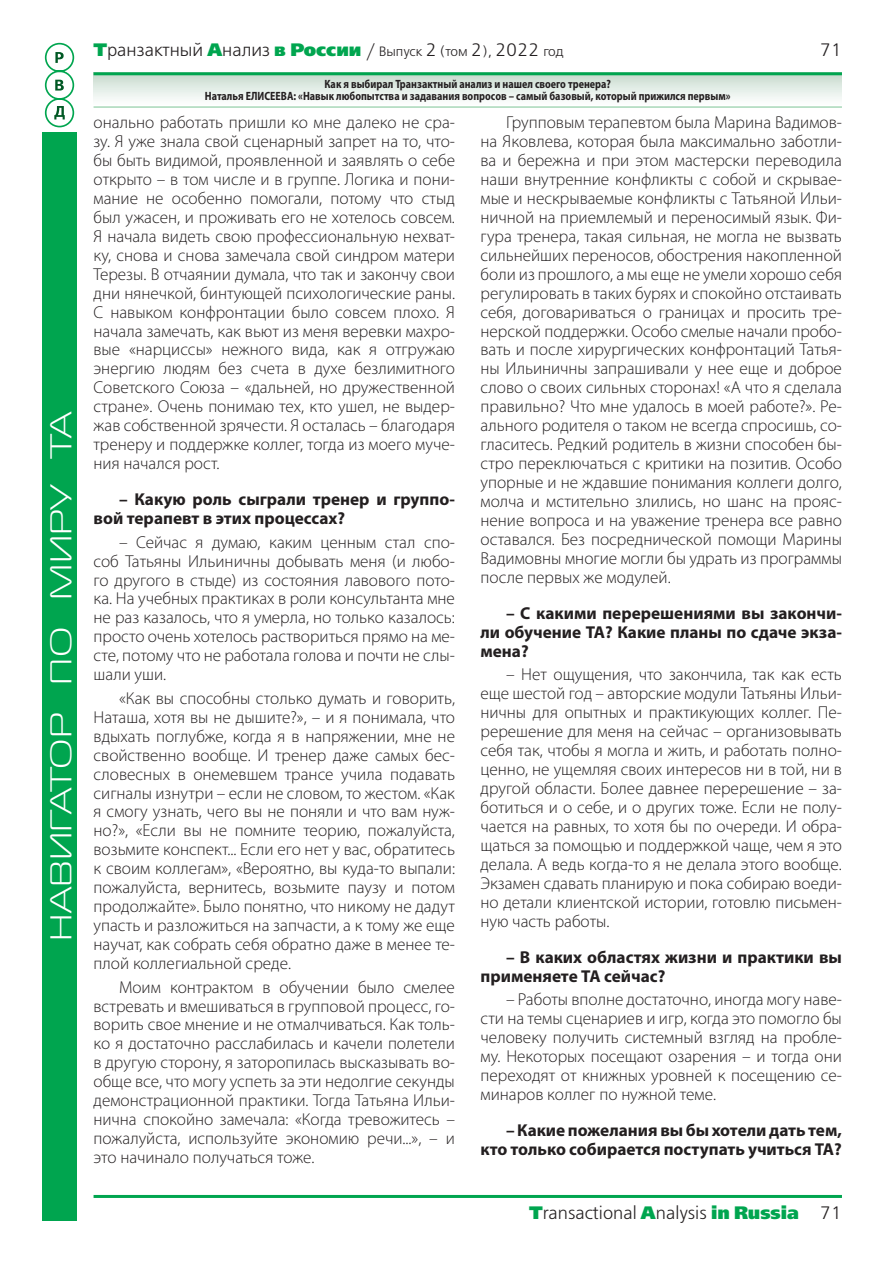
<style>
.page{position:relative;width:893px;height:1263px;background:#fff}
.page>*{position:absolute;margin:0;border:0;box-sizing:border-box;transform-origin:0 0}
.t1{font:30px "Magistral C";color:#fff;scale:1.3 1}
.t2{font:18px "Free Set Light C";color:#231f20}
.t3{font:300 17.25px/18.9px "Myriad Pro";color:#231f20;text-align:justify}
.Normal_Вопрос{font:700 17.25px/18.9px "Myriad Pro";color:#231f20}
.Colontitul{font:700 semi-condensed 12px/12px "Myriad Pro";color:#231f20;text-align:center;scale:.9 1}
.s1{font-family:"Free Set Extra Bold C";color:#00a54f}
.s2{font-size:13.5px}
</style>
<div class="page">
<svg style="left:94px;top:75px;width:748px;height:24px"></svg>
<hr style="left:94px;top:106px;width:748px;height:2px;background:#a7d7b8">
<svg style="left:44px;top:43px;width:31px;height:85px"></svg>
<hr style="left:94px;top:72px;width:748px;height:3px;background:#00a54f">
<div style="left:43px;top:132px;width:34px;height:1088px;background:#00a54f"></div>
<hr style="left:94px;top:1195px;width:748px;height:3px;background:#00a54f">
<h1 class="t1" style="left:45px;top:940px;width:409px;rotate:-90deg">НАВИГАТОР ПО МИРУ ТА</h1>
<p class="t2" style="left:94px;top:41px;width:472px"><span class="s1">Т</span>ранзактный <span class="s1">А</span>нализ <span class="s1">в России</span> / <span class="s2">Выпуск</span> 2 <span class="s2">(том</span> 2<span class="s2">),</span> 2022 <span class="s2">год</span></p>
<p class="t2" style="left:820px;top:41px;width:24px">71</p>
<p class="Colontitul" style="left:205px;top:78px;width:586px">Как я выбирал Транзактный анализ и нашел своего тренера?<br>Наталья ЕЛИСЕЕВА: «Навык любопытства и задавания вопросов – самый базовый, который прижился первым»</p>
<p class="t3" style="left:94px;top:112px;width:363px">онально работать пришли ко мне далеко не сра&shy;зу. Я уже знала свой сценарный запрет на то, что&shy;бы быть видимой, проявленной и заявлять о себе открыто – в том числе и в группе. Логика и пони&shy;мание не особенно помогали, потому что стыд был ужасен, и проживать его не хотелось совсем.<br>Я начала видеть свою профессиональную нехват&shy;ку, снова и снова замечала свой синдром матери Терезы. В отчаянии думала, что так и закончу свои дни нянечкой, бинтующей психологические раны.<br>С навыком конфронтации было совсем плохо. Я начала замечать, как вьют из меня веревки махро&shy;вые «нарциссы» нежного вида, как я отгружаю энергию людям без счета в духе безлимитного Советского Союза – «дальней, но дружественной стране». Очень понимаю тех, кто ушел, не выдер&shy;жав собственной зрячести. Я осталась – благодаря тренеру и поддержке коллег, тогда из моего муче&shy;ния начался рост.</p>
<p class="Normal_Вопрос" style="left:94px;top:489px;width:363px;text-indent:26px">– Какую роль сыграли тренер и группо&shy;вой терапевт в этих процессах?</p>
<p class="t3" style="left:94px;top:532px;width:363px;text-indent:26px">– Сейчас я думаю, каким ценным стал спо&shy;соб Татьяны Ильиничны добывать меня (и любо&shy;го другого в стыде) из состояния лавового пото&shy;ка. На учебных практиках в роли консультанта мне не раз казалось, что я умерла, но только казалось: просто очень хотелось раствориться прямо на ме&shy;сте, потому что не работала голова и почти не слы&shy;шали уши.</p>
<p class="t3" style="left:94px;top:688px;width:363px;text-indent:26px">«Как вы способны столько думать и говорить, Наташа, хотя вы не дышите?», – и я понимала, что вдыхать поглубже, когда я в напряжении, мне не свойственно вообще. И тренер даже самых бес&shy;словесных в онемевшем трансе учила подавать сигналы изнутри – если не словом, то жестом. «Как я смогу узнать, чего вы не поняли и что вам нуж&shy;но?», «Если вы не помните теорию, пожалуйста, возьмите конспект... Если его нет у вас, обратитесь к своим коллегам», «Вероятно, вы куда-то выпали: пожалуйста, вернитесь, возьмите паузу и потом продолжайте». Было понятно, что никому не дадут упасть и разложиться на запчасти, а к тому же еще научат, как собрать себя обратно даже в менее те&shy;плой коллегиальной среде.</p>
<p class="t3" style="left:94px;top:977px;width:363px;text-indent:26px">Моим контрактом в обучении было смелее встревать и вмешиваться в групповой процесс, го&shy;ворить свое мнение и не отмалчиваться. Как толь&shy;ко я достаточно расслабилась и качели полетели в другую сторону, я заторопилась высказывать во&shy;обще все, что могу успеть за эти недолгие секунды демонстрационной практики. Тогда Татьяна Ильи&shy;нична спокойно замечала: «Когда тревожитесь – пожалуйста, используйте экономию речи...», – и это начинало получаться тоже.</p>
<p class="t3" style="left:480px;top:112px;width:363px;text-indent:26px">Групповым терапевтом была Марина Вадимов&shy;на Яковлева, которая была максимально заботли&shy;ва и бережна и при этом мастерски переводила наши внутренние конфликты с собой и скрывае&shy;мые и нескрываемые конфликты с Татьяной Ильи&shy;ничной на приемлемый и переносимый язык. Фи&shy;гура тренера, такая сильная, не могла не вызвать сильнейших переносов, обострения накопленной боли из прошлого, а мы еще не умели хорошо себя регулировать в таких бурях и спокойно отстаивать себя, договариваться о границах и просить тре&shy;нерской поддержки. Особо смелые начали пробо&shy;вать и после хирургических конфронтаций Татья&shy;ны Ильиничны запрашивали у нее еще и доброе слово о своих сильных сторонах! «А что я сделала правильно? Что мне удалось в моей работе?». Ре&shy;ального родителя о таком не всегда спросишь, со&shy;гласитесь. Редкий родитель в жизни способен бы&shy;стро переключаться с критики на позитив. Особо упорные и не ждавшие понимания коллеги долго, молча и мстительно злились, но шанс на прояс&shy;нение вопроса и на уважение тренера все равно оставался. Без посреднической помощи Марины Вадимовны многие могли бы удрать из программы после первых же модулей.</p>
<p class="Normal_Вопрос" style="left:480px;top:603px;width:363px;text-align:justify;text-indent:26px">– С какими перерешениями вы закончи&shy;ли обучение ТА? Какие планы по сдаче экза&shy;мена?</p>
<p class="t3" style="left:480px;top:665px;width:363px;text-indent:26px">– Нет ощущения, что закончила, так как есть еще шестой год – авторские модули Татьяны Ильи&shy;ничны для опытных и практикующих коллег. Пе&shy;ререшение для меня на сейчас – организовывать себя так, чтобы я могла и жить, и работать полно&shy;ценно, не ущемляя своих интересов ни в той, ни в другой области. Более давнее перерешение – за&shy;ботиться и о себе, и о других тоже. Если не полу&shy;чается на равных, то хотя бы по очереди. И обра&shy;щаться за помощью и поддержкой чаще, чем я это делала. А ведь когда-то я не делала этого вообще.<br>Экзамен сдавать планирую и пока собираю воеди&shy;но детали клиентской истории, готовлю письмен&shy;ную часть работы.</p>
<p class="Normal_Вопрос" style="left:480px;top:947px;width:363px;text-indent:26px">– В каких областях жизни и практики вы применяете ТА сейчас?</p>
<p class="t3" style="left:480px;top:990px;width:363px;text-indent:26px">– Работы вполне достаточно, иногда могу наве&shy;сти на темы сценариев и игр, когда это помогло бы человеку получить системный взгляд на пробле&shy;му. Некоторых посещают озарения – и тогда они переходят от книжных уровней к посещению се&shy;минаров коллег по нужной теме.</p>
<p class="Normal_Вопрос" style="left:480px;top:1120px;width:363px;text-align:right">– Какие пожелания вы бы хотели дать тем, кто только собирается поступать учиться ТА?</p>
<p class="t2" style="left:529px;top:1204px;width:314px"><span class="s1">T</span>ransactional <span class="s1">A</span>nalysis <span class="s1">in Russia</span> 71</p>
</div>
